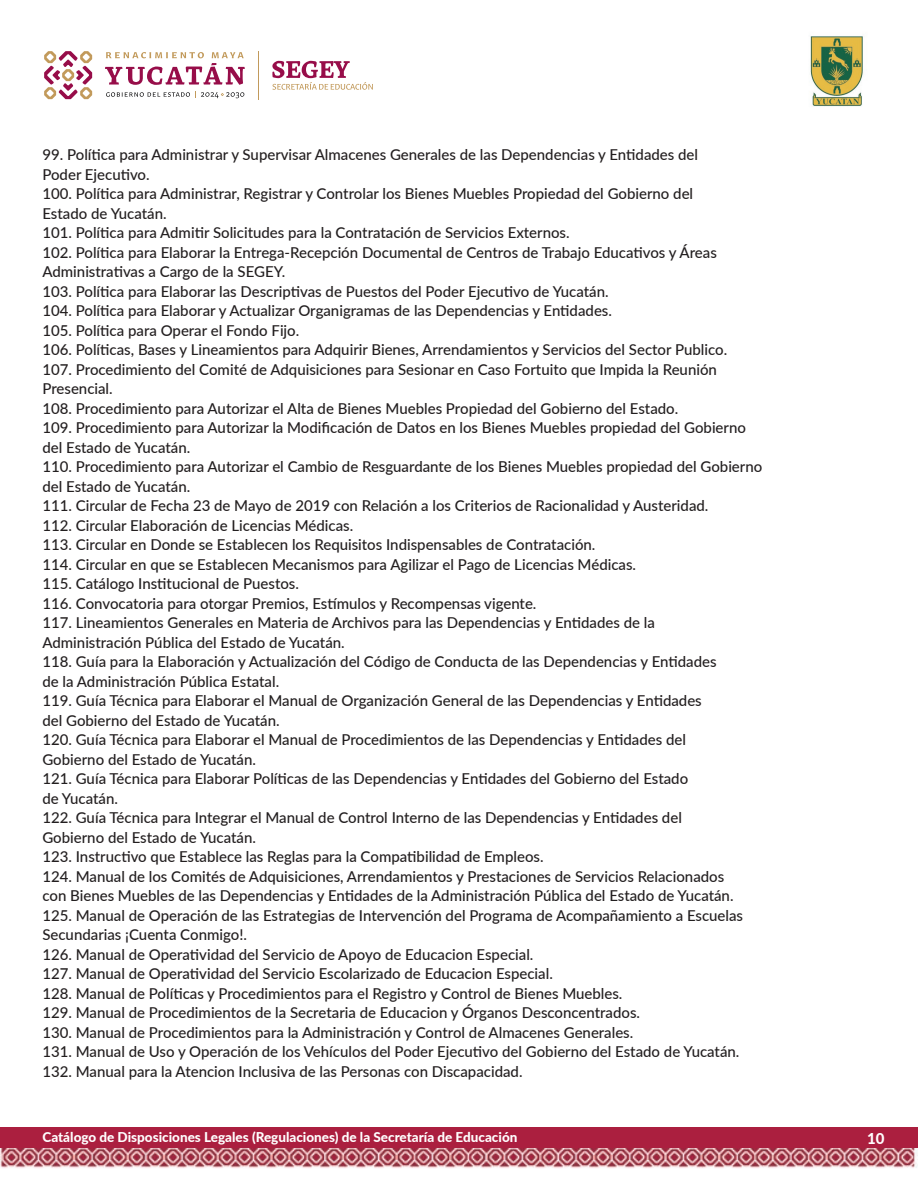
<style>
.page{position:relative;width:918px;height:1188px;background:#fff}
.page>*{position:absolute;margin:0;border:0;box-sizing:border-box;transform-origin:0 0}
.t1{font:500 15px/19.5px "Lato";color:#231f20}
.t2{font:800 15px "Lato";color:#fff}
.t3{font:800 13.5px "Lato";color:#fff}
.s1{font-family:"Barlow";font-weight:700}
</style>
<div class="page">
<img style="left:0;top:1148px;width:918px;height:20px">
<div style="left:0;top:1127px;width:918px;height:21px;background:#ab1f3f"></div>
<img style="left:810px;top:36px;width:53px;height:71px">
<hr style="left:259px;top:51px;width:1px;height:48px;background:#c29a5b">
<svg style="left:44px;top:51px;width:48px;height:48px"></svg>
<svg style="left:105px;top:52px;width:140px;height:33px"></svg>
<svg style="left:106px;top:91px;width:138px;height:7px"></svg>
<svg style="left:272px;top:61px;width:101px;height:29px"></svg>
<p class="t1" style="left:42px;top:144px;width:721px">99. Política para Administrar y Supervisar Almacenes Generales de las Dependencias y Entidades del<br>Poder Ejecutivo.<br>100. Política para Administrar, Registrar y Controlar los Bienes Muebles Propiedad del Gobierno del<br>Estado de Yucatán.<br>101. Política para Admitir Solicitudes para la Contratación de Servicios Externos.<br>102. Política para Elaborar la Entrega-Recepción Documental de Centros de Trabajo Educativos y Áreas Administrativas a Cargo de la SEGEY.<br>103. Política para Elaborar las Descriptivas de Puestos del Poder Ejecutivo de Yucatán.<br>104. Política para Elaborar y Actualizar Organigramas de las Dependencias y Entidades.<br>105. Política para Operar el Fondo Fijo.<br>106. Políticas, Bases y Lineamientos para Adquirir Bienes, Arrendamientos y Servicios del Sector Publico.<br>107. Procedimiento del Comité de Adquisiciones para Sesionar en Caso Fortuito que Impida la Reunión Presencial.<br>108. Procedimiento para Autorizar el Alta de Bienes Muebles Propiedad del Gobierno del Estado.<br>109. Procedimiento para Autorizar la Modificación de Datos en los Bienes Muebles propiedad del Gobierno del Estado de Yucatán.<br>110. Procedimiento para Autorizar el Cambio de Resguardante de los Bienes Muebles propiedad del Gobierno del Estado de Yucatán.<br>111. Circular de Fecha 23 de Mayo de 2019 con Relación a los Criterios de Racionalidad y Austeridad.<br>112. Circular Elaboración de Licencias Médicas.<br>113. Circular en Donde se Establecen los Requisitos Indispensables de Contratación.<br>114. Circular en que se Establecen Mecanismos para Agilizar el Pago de Licencias Médicas.<br>115. Catálogo Institucional de Puestos.<br>116. Convocatoria para otorgar Premios, Estímulos y Recompensas vigente.<br>117. Lineamientos Generales en Materia de Archivos para las Dependencias y Entidades de la<br>Administración Pública del Estado de Yucatán.<br>118. Guía para la Elaboración y Actualización del Código de Conducta de las Dependencias y Entidades<br>de la Administración Pública Estatal.<br>119. Guía Técnica para Elaborar el Manual de Organización General de las Dependencias y Entidades<br>del Gobierno del Estado de Yucatán.<br>120. Guía Técnica para Elaborar el Manual de Procedimientos de las Dependencias y Entidades del<br>Gobierno del Estado de Yucatán.<br>121. Guía Técnica para Elaborar Políticas de las Dependencias y Entidades del Gobierno del Estado<br>de Yucatán.<br>122. Guía Técnica para Integrar el Manual de Control Interno de las Dependencias y Entidades del<br>Gobierno del Estado de Yucatán.<br>123. Instructivo que Establece las Reglas para la Compatibilidad de Empleos.<br>124. Manual de los Comités de Adquisiciones, Arrendamientos y Prestaciones de Servicios Relacionados<br>con Bienes Muebles de las Dependencias y Entidades de la Administración Pública del Estado de Yucatán.<br>125. Manual de Operación de las Estrategias de Intervención del Programa de Acompañamiento a Escuelas Secundarias ¡Cuenta Conmigo!.<br>126. Manual de Operatividad del Servicio de Apoyo de Educacion Especial.<br>127. Manual de Operatividad del Servicio Escolarizado de Educacion Especial.<br>128. Manual de Políticas y Procedimientos para el Registro y Control de Bienes Muebles.<br>129. Manual de Procedimientos de la Secretaria de Educacion y Órganos Desconcentrados.<br>130. Manual de Procedimientos para la Administración y Control de Almacenes Generales.<br>131. Manual de Uso y Operación de los Vehículos del Poder Ejecutivo del Gobierno del Estado de Yucatán.<br>132. Manual para la Atencion Inclusiva de las Personas con Discapacidad.</p>
<p class="t3" style="left:43px;top:1127px;width:476px">Catálogo de Disposiciones Legales (Regulaciones) de la Secretaría de Educación</p>
<p class="t2" style="left:867px;top:1127px;width:19px"><span class="s1">2</span>1 0</p>
</div>
